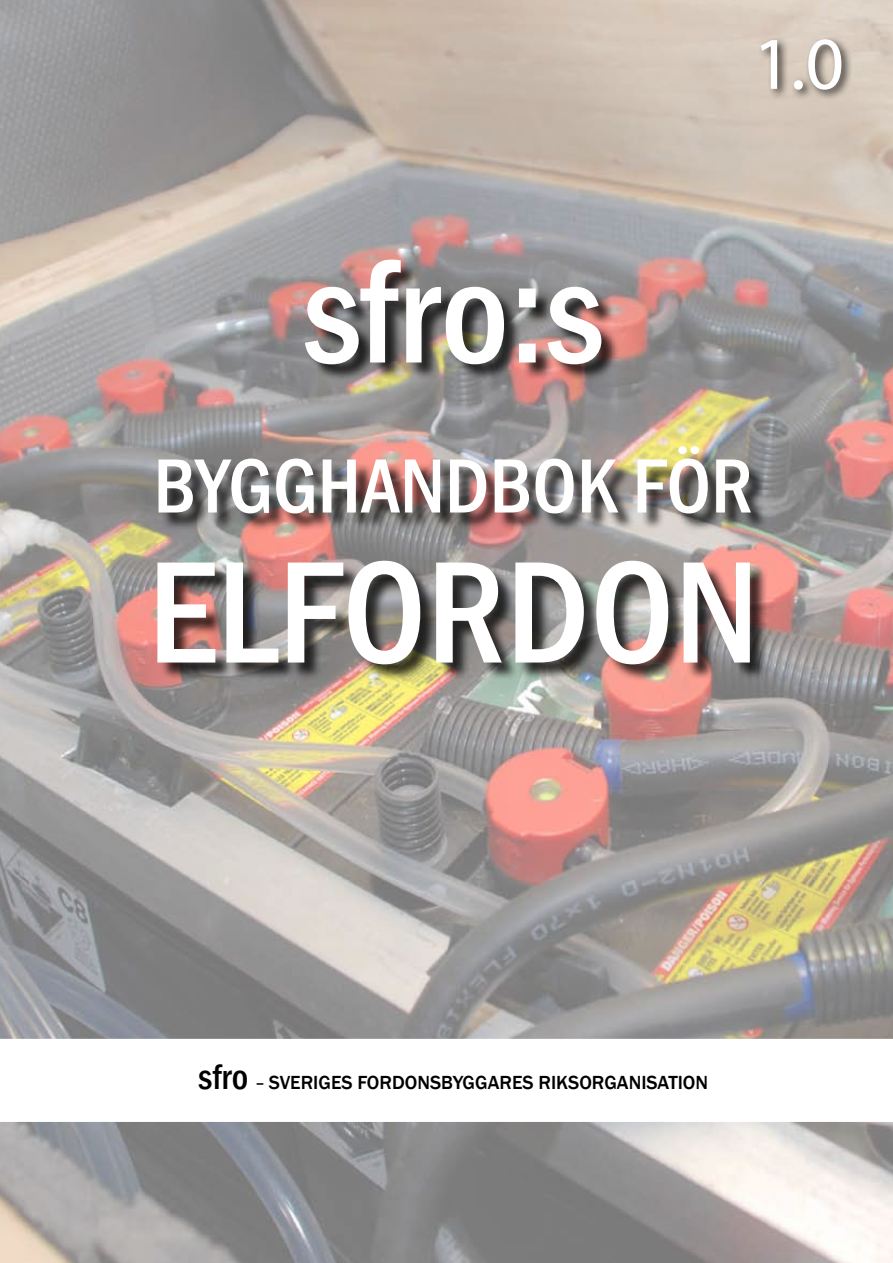
<style>
.page{position:relative;width:893px;height:1263px;background:#fff}
.page>*{position:absolute;margin:0;border:0;box-sizing:border-box;transform-origin:0 0}
.t1{font:500 condensed 150px "Franklin Gothic";color:#fff}
.t2{font:500 condensed 79.5px "Franklin Gothic";color:#fff}
.t3{font:75px "Myriad Pro";color:#fff}
.t4{font:500 19.5px "Franklin Gothic";color:#000}
.s1{font-stretch:condensed;font-size:36px}
.s2{font-stretch:condensed}
</style>
<div class="page">
<img style="left:0;top:0;width:893px;height:1263px">
<svg style="left:0;top:1039px;width:893px;height:83px"></svg>
<div style="left:159px;top:261px;width:609px;height:421px;background:#000;opacity:.75"></div>
<div style="left:757px;top:36px;width:95px;height:65px;background:#000;opacity:.75"></div>
<h3 class="t3" style="left:753px;top:17px;width:92px">1.0</h3>
<h1 class="t1" style="left:302px;top:214px;width:303px">sfro:s</h1>
<h2 class="t2" style="left:153px;top:434px;width:601px">BYGGHANDBOK För</h2>
<h1 class="t1" style="left:148px;top:514px;width:438px">Elfordon</h1>
<p class="t4" style="left:198px;top:1070px;width:511px"><span class="s1">sfro</span> <span class="s2">–</span> SVERIGES FORDONSBYGGARES RIKSORGANISATION</p>
</div>
